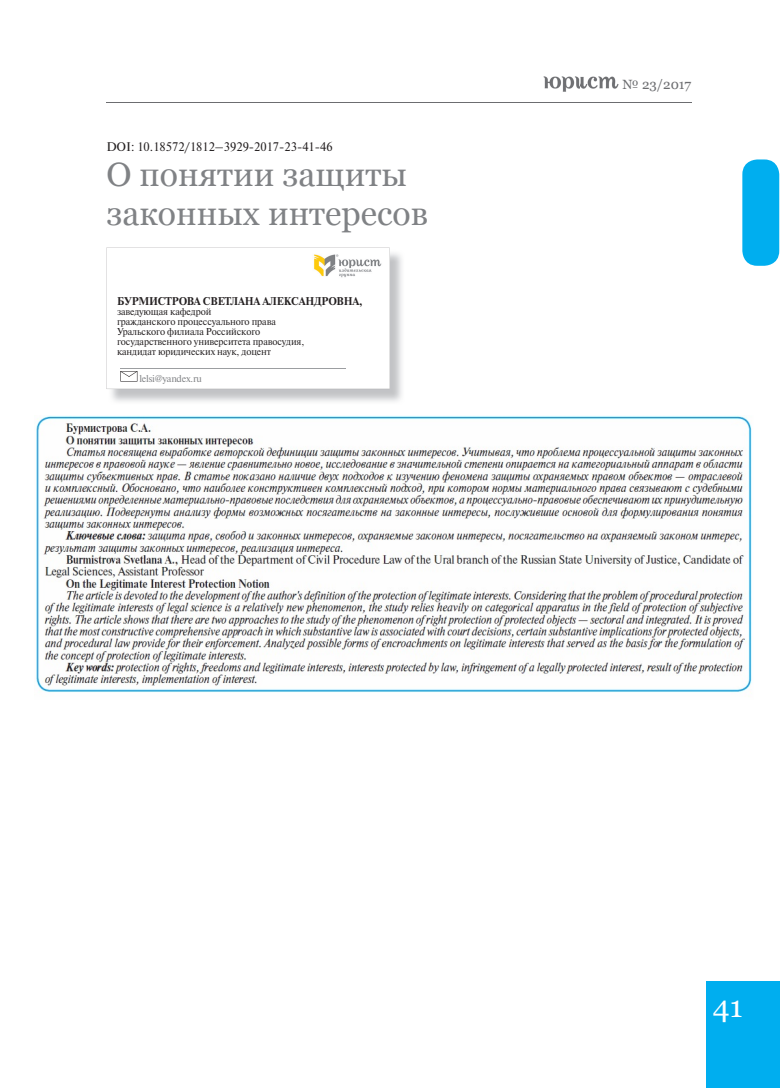
<style>
.page{position:relative;width:780px;height:1088px;background:#fff}
.page>*{position:absolute;margin:0;border:0;box-sizing:border-box;transform-origin:0 0}
.t1{font:33.75px/38.8px "Georgia";color:#808285}
.t2{font:30px "Georgia";color:#fff}
.t3{font:13.38px "Georgia";color:#6c6d70}
.t4{font:12.5px "Newton C";color:#231f20}
.t5{font:700 11.25px "Newton C";letter-spacing:-.01em;color:#231f20;scale:.96 1}
.t6{font:10px/10px "Newton C";letter-spacing:-.01em;color:#231f20;scale:.96 1}
.t7{font:10px "Newton C";letter-spacing:-.02em;color:#808285}
</style>
<div class="page">
<img style="left:543px;top:76px;width:76px;height:16px">
<hr style="left:106px;top:103px;width:585px;height:1px;background:#6c6d70">
<div style="left:706px;top:981px;width:74px;height:107px;background:#00aeef"></div>
<img style="left:110px;top:250px;width:292px;height:152px">
<svg style="left:106px;top:248px;width:283px;height:141px"></svg>
<hr style="left:120px;top:368px;width:225px;height:1px;background:#9c9ea1">
<svg style="left:120px;top:371px;width:17px;height:10px"></svg>
<img style="left:310px;top:249px;width:75px;height:30px">
<div style="left:742px;top:159px;width:37px;height:107px;background:#00aeef;border-radius:15px"></div>
<img style="left:36px;top:416px;width:716px;height:276px">
<p class="t4" style="left:106px;top:142px;width:228px">DOI: 10.18572/1812–3929-2017-23-41-46</p>
<h1 class="t1" style="left:106px;top:155px;width:323px">О понятии защиты законных интересов</h1>
<p class="t5" style="left:117px;top:297px;width:257px">БУРМИСТРОВА СВЕТЛАНА АЛЕКСАНДРОВНА,</p>
<p class="t6" style="left:117px;top:308px;width:197px">заведующая кафедрой<br>гражданского процессуального права Уральского филиала Российского государственного университета правосудия, кандидат юридических наук, доцент</p>
<p class="t7" style="left:139px;top:374px;width:64px">lelsi@yandex.ru</p>
<h3 class="t3" style="left:622px;top:76px;width:70px">№ 23/2017</h3>
<h2 class="t2" style="left:712px;top:990px;width:31px">41</h2>
</div>
